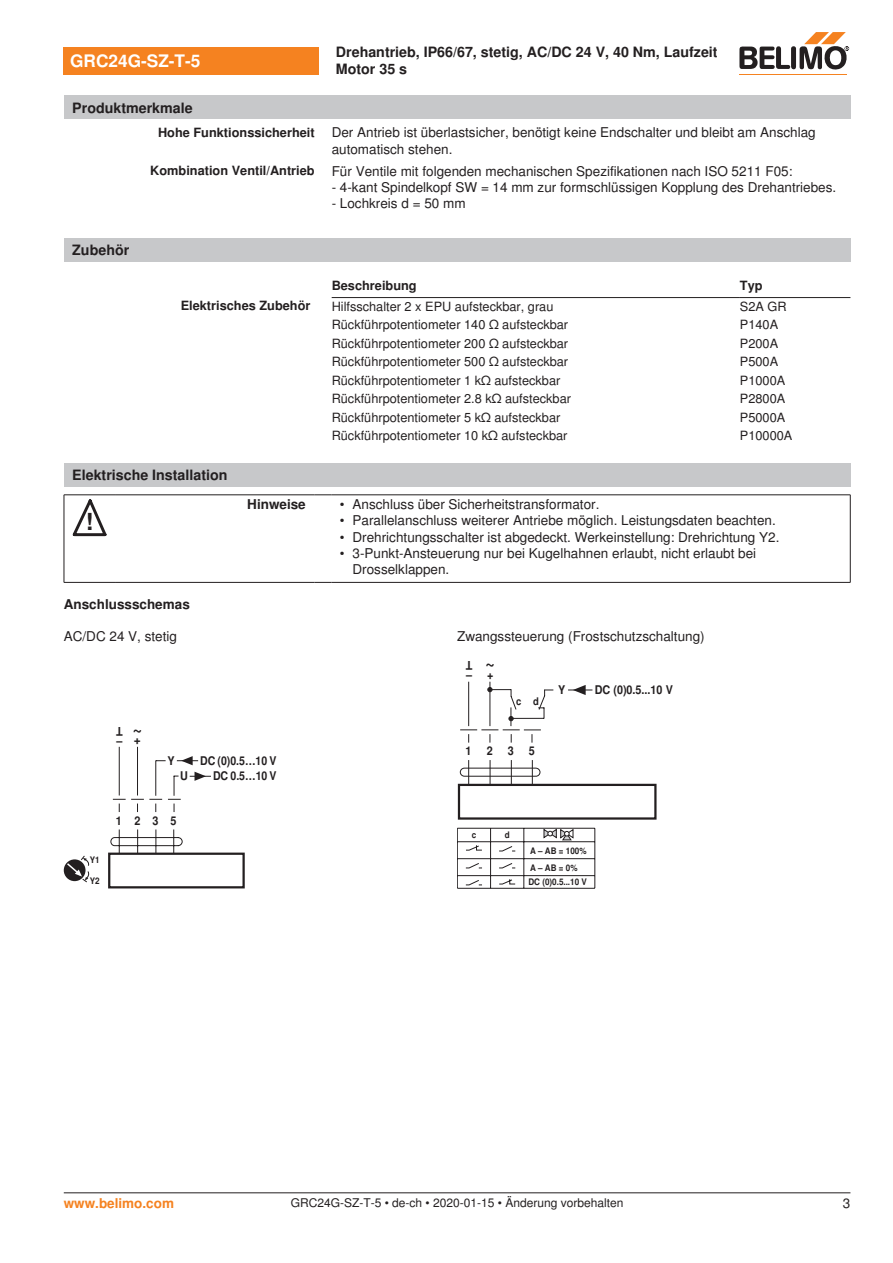
<style>
.page{position:relative;width:893px;height:1263px;background:#fff}
.page>*{position:absolute;margin:0;border:0;box-sizing:border-box;transform-origin:0 0}
.t1{font:700 23.55px "Nimbus Sans BEL";color:#231f20}
.t2{font:700 18px "Nimbus Sans BEL";color:#231f20;scale:.9 1}
.t3{font:700 17.25px "Nimbus Sans BEL";color:#fff}
.t4{font:700 14.25px/17.1px "Nimbus Sans BEL";color:#231f20}
.Bulletpoints{font:13.5px/16.2px "Nimbus Sans BEL";color:#231f20}
.Anschluss_Schema_Bas{font:13.5px "Nimbus Sans BEL";color:#231f20}
.Tabellenkopf_rechtsb{font:700 13.5px "Nimbus Sans BEL";color:#231f20}
.t5{font:700 13.5px "Nimbus Sans BEL";color:#f58220}
.Rechtsbündig_Footer{font:13.5px "Nimbus Sans BEL";color:#231f20}
.Tabellentext_1mm{font:12.75px "Nimbus Sans BEL";color:#231f20}
.Rechtsbündig{font:700 12.75px "Nimbus Sans BEL";color:#231f20}
.Tabellenkopf_rechtsb-2{font:700 12.75px "Nimbus Sans BEL";color:#231f20}
.Tabellenkopf{font:700 12.75px "Nimbus Sans BEL";color:#231f20}
.Footer_EU_center{font:12px "Nimbus Sans BEL";color:#231f20}
.t6{font:700 12px "Nimbus Sans BEL";color:#231f20;scale:.9 1}
.t7{font:700 12px/15.5px "Nimbus Sans BEL";color:#231f20;text-align:right;scale:.88 1}
.t8{font:700 10.5px "Nimbus Sans BEL";color:#231f20;scale:.9 1}
.t9{font:700 9px/17px "Nimbus Sans BEL";color:#231f20;scale:.9 1}
</style>
<div class="page">
<div style="left:64px;top:238px;width:786px;height:23px;background:#c7c8ca"></div>
<hr style="left:332px;top:297px;width:408px;height:1px;background:#231f20">
<hr style="left:740px;top:297px;width:110px;height:1px;background:#231f20">
<div style="left:64px;top:463px;width:786px;height:23px;background:#c7c8ca"></div>
<hr style="left:64px;top:495px;width:1px;height:87px;background:#231f20">
<hr style="left:850px;top:495px;width:1px;height:87px;background:#231f20">
<hr style="left:64px;top:495px;width:51px;height:1px;background:#231f20">
<hr style="left:115px;top:495px;width:199px;height:1px;background:#231f20">
<svg style="left:314px;top:495px;width:17px;height:1px"></svg>
<hr style="left:331px;top:495px;width:519px;height:1px;background:#231f20">
<hr style="left:64px;top:582px;width:51px;height:1px;background:#231f20">
<hr style="left:115px;top:582px;width:199px;height:1px;background:#231f20">
<svg style="left:314px;top:582px;width:17px;height:1px"></svg>
<hr style="left:331px;top:582px;width:519px;height:1px;background:#231f20">
<svg style="left:73px;top:499px;width:34px;height:38px"></svg>
<svg style="left:65px;top:856px;width:24px;height:26px"></svg>
<div style="left:108px;top:852px;width:137px;height:36px;border:2px solid #231f20"></div>
<svg style="left:110px;top:746px;width:101px;height:108px"></svg>
<svg style="left:568px;top:685px;width:24px;height:10px"></svg>
<hr style="left:468px;top:682px;width:1px;height:44px;background:#231f20">
<hr style="left:490px;top:682px;width:1px;height:44px;background:#231f20">
<svg style="left:459px;top:760px;width:82px;height:24px"></svg>
<svg style="left:460px;top:687px;width:93px;height:56px"></svg>
<hr style="left:457px;top:828px;width:138px;height:1px;background:#231f20">
<hr style="left:595px;top:828px;width:1px;height:60px;background:#231f20">
<hr style="left:457px;top:841px;width:138px;height:1px;background:#231f20">
<hr style="left:457px;top:858px;width:138px;height:1px;background:#231f20">
<svg style="left:457px;top:828px;width:1px;height:60px"></svg>
<svg style="left:524px;top:828px;width:1px;height:60px"></svg>
<hr style="left:457px;top:875px;width:138px;height:1px;background:#231f20">
<hr style="left:457px;top:888px;width:138px;height:1px;background:#231f20">
<svg style="left:465px;top:828px;width:51px;height:60px"></svg>
<svg style="left:543px;top:828px;width:31px;height:13px"></svg>
<div style="left:458px;top:784px;width:198px;height:36px;border:2px solid #231f20"></div>
<div style="left:64px;top:47px;width:255px;height:27px;background:#f58220"></div>
<hr style="left:739px;top:74px;width:107px;height:1px;background:#f58220">
<svg style="left:739px;top:32px;width:110px;height:38px"></svg>
<div style="left:64px;top:96px;width:786px;height:23px;background:#c7c8ca"></div>
<hr style="left:64px;top:1192px;width:786px;height:1px;background:#231f20">
<p class="t3" style="left:70px;top:51px;width:132px">GRC24G-SZ-T-5</p>
<p class="t4" style="left:336px;top:44px;width:383px">Drehantrieb, IP66/67, stetig, AC/DC 24 V, 40 Nm, Laufzeit<br>Motor 35 s</p>
<p class="t4" style="left:72px;top:100px;width:122px">Produktmerkmale</p>
<p class="t4" style="left:72px;top:242px;width:58px">Zubehör</p>
<p class="Rechtsbündig" style="left:158px;top:125px;width:158px">Hohe Funktionssicherheit</p>
<p class="Bulletpoints" style="left:332px;top:125px;width:485px">Der Antrieb ist überlastsicher, benötigt keine Endschalter und bleibt am Anschlag automatisch stehen.</p>
<p class="Rechtsbündig" style="left:150px;top:163px;width:166px">Kombination Ventil/Antrieb</p>
<p class="Bulletpoints" style="left:332px;top:163px;width:462px">Für Ventile mit folgenden mechanischen Spezifikationen nach ISO 5211 F05:</p>
<p class="Bulletpoints" style="left:332px;top:180px;width:506px">- 4-kant Spindelkopf SW = 14 mm zur formschlüssigen Kopplung des Drehantriebes.</p>
<p class="Bulletpoints" style="left:332px;top:196px;width:135px">- Lochkreis d = 50 mm</p>
<p class="Tabellenkopf" style="left:332px;top:278px;width:87px">Beschreibung</p>
<p class="Tabellenkopf" style="left:740px;top:278px;width:24px">Typ</p>
<p class="Tabellenkopf_rechtsb-2" style="left:181px;top:298px;width:131px">Elektrisches Zubehör</p>
<p class="Tabellentext_1mm" style="left:332px;top:298px;width:223px">Hilfsschalter 2 x EPU aufsteckbar, grau</p>
<p class="Tabellentext_1mm" style="left:740px;top:298px;width:48px">S2A GR</p>
<p class="Tabellentext_1mm" style="left:332px;top:317px;width:238px">Rückführpotentiometer 140 Ω aufsteckbar</p>
<p class="Tabellentext_1mm" style="left:740px;top:317px;width:40px">P140A</p>
<p class="Tabellentext_1mm" style="left:332px;top:335px;width:238px">Rückführpotentiometer 200 Ω aufsteckbar</p>
<p class="Tabellentext_1mm" style="left:740px;top:335px;width:40px">P200A</p>
<p class="Tabellentext_1mm" style="left:332px;top:354px;width:238px">Rückführpotentiometer 500 Ω aufsteckbar</p>
<p class="Tabellentext_1mm" style="left:740px;top:354px;width:40px">P500A</p>
<p class="Tabellentext_1mm" style="left:332px;top:372px;width:230px">Rückführpotentiometer 1 kΩ aufsteckbar</p>
<p class="Tabellentext_1mm" style="left:740px;top:372px;width:47px">P1000A</p>
<p class="Tabellentext_1mm" style="left:332px;top:391px;width:241px">Rückführpotentiometer 2.8 kΩ aufsteckbar</p>
<p class="Tabellentext_1mm" style="left:740px;top:391px;width:47px">P2800A</p>
<p class="Tabellentext_1mm" style="left:332px;top:409px;width:230px">Rückführpotentiometer 5 kΩ aufsteckbar</p>
<p class="Tabellentext_1mm" style="left:740px;top:409px;width:47px">P5000A</p>
<p class="Tabellentext_1mm" style="left:332px;top:428px;width:237px">Rückführpotentiometer 10 kΩ aufsteckbar</p>
<p class="Tabellentext_1mm" style="left:740px;top:428px;width:54px">P10000A</p>
<p class="t4" style="left:72px;top:467px;width:157px">Elektrische Installation</p>
<p class="t1" style="left:86px;top:508px;width:9px">!</p>
<p class="Tabellenkopf_rechtsb" style="left:247px;top:496px;width:60px">Hinweise</p>
<p class="Bulletpoints" style="left:340px;top:497px;width:261px">• Anschluss über Sicherheitstransformator.</p>
<p class="Bulletpoints" style="left:340px;top:513px;width:437px">• Parallelanschluss weiterer Antriebe möglich. Leistungsdaten beachten.</p>
<p class="Bulletpoints" style="left:340px;top:529px;width:441px">• Drehrichtungsschalter ist abgedeckt. Werkeinstellung: Drehrichtung Y2.</p>
<p class="Bulletpoints" style="left:353px;top:545px;width:405px;text-indent:-13px">• 3-Punkt-Ansteuerung nur bei Kugelhahnen erlaubt, nicht erlaubt bei<br>Drosselklappen.</p>
<p class="Tabellenkopf_rechtsb" style="left:64px;top:596px;width:128px">Anschlussschemas</p>
<p class="Anschluss_Schema_Bas" style="left:64px;top:628px;width:115px">AC/DC 24 V, stetig</p>
<p class="Anschluss_Schema_Bas" style="left:457px;top:628px;width:249px">Zwangssteuerung (Frostschutzschaltung)</p>
<p class="t6" style="left:472px;top:670px;width:9px;rotate:-180deg">T</p>
<p class="t2" style="left:495px;top:675px;width:12px;rotate:-180deg">~</p>
<p class="t9" style="left:90px;top:852px;width:13px">Y1</p>
<p class="t9" style="left:90px;top:873px;width:13px">Y2</p>
<p class="t6" style="left:123px;top:736px;width:9px;rotate:-180deg">T</p>
<p class="t2" style="left:142px;top:741px;width:12px;rotate:-180deg">~</p>
<p class="t6" style="left:116px;top:736px;width:29px">– +</p>
<p class="t6" style="left:167px;top:756px;width:10px">Y</p>
<p class="t6" style="left:180px;top:771px;width:10px">U</p>
<p class="t7" style="left:200px;top:754px;width:89px">DC (0)0.5…10 V<br>DC 0.5…10 V</p>
<p class="t6" style="left:116px;top:816px;width:69px">1235</p>
<p class="t6" style="left:466px;top:670px;width:32px">– +</p>
<p class="t8" style="left:516px;top:697px;width:27px">c d</p>
<p class="t6" style="left:465px;top:746px;width:8px">1</p>
<p class="t6" style="left:487px;top:746px;width:31px">2 3</p>
<p class="t6" style="left:529px;top:746px;width:8px">5</p>
<p class="t6" style="left:558px;top:685px;width:10px">Y</p>
<p class="t6" style="left:595px;top:685px;width:88px">DC (0)0.5...10 V</p>
<p class="t9" style="left:472px;top:827px;width:7px">c</p>
<p class="t9" style="left:505px;top:827px;width:7px">d</p>
<p class="t9" style="left:530px;top:843px;width:64px">A – AB = 100%<br>A – AB = 0%</p>
<p class="t9" style="left:528px;top:874px;width:66px">DC (0)0.5...10 V</p>
<p class="t5" style="left:64px;top:1195px;width:112px">www.belimo.com</p>
<p class="Footer_EU_center" style="left:291px;top:1196px;width:334px">GRC24G-SZ-T-5 • de-ch • 2020-01-15 • Änderung vorbehalten</p>
<p class="Rechtsbündig_Footer" style="left:843px;top:1195px;width:9px">3</p>
</div>
